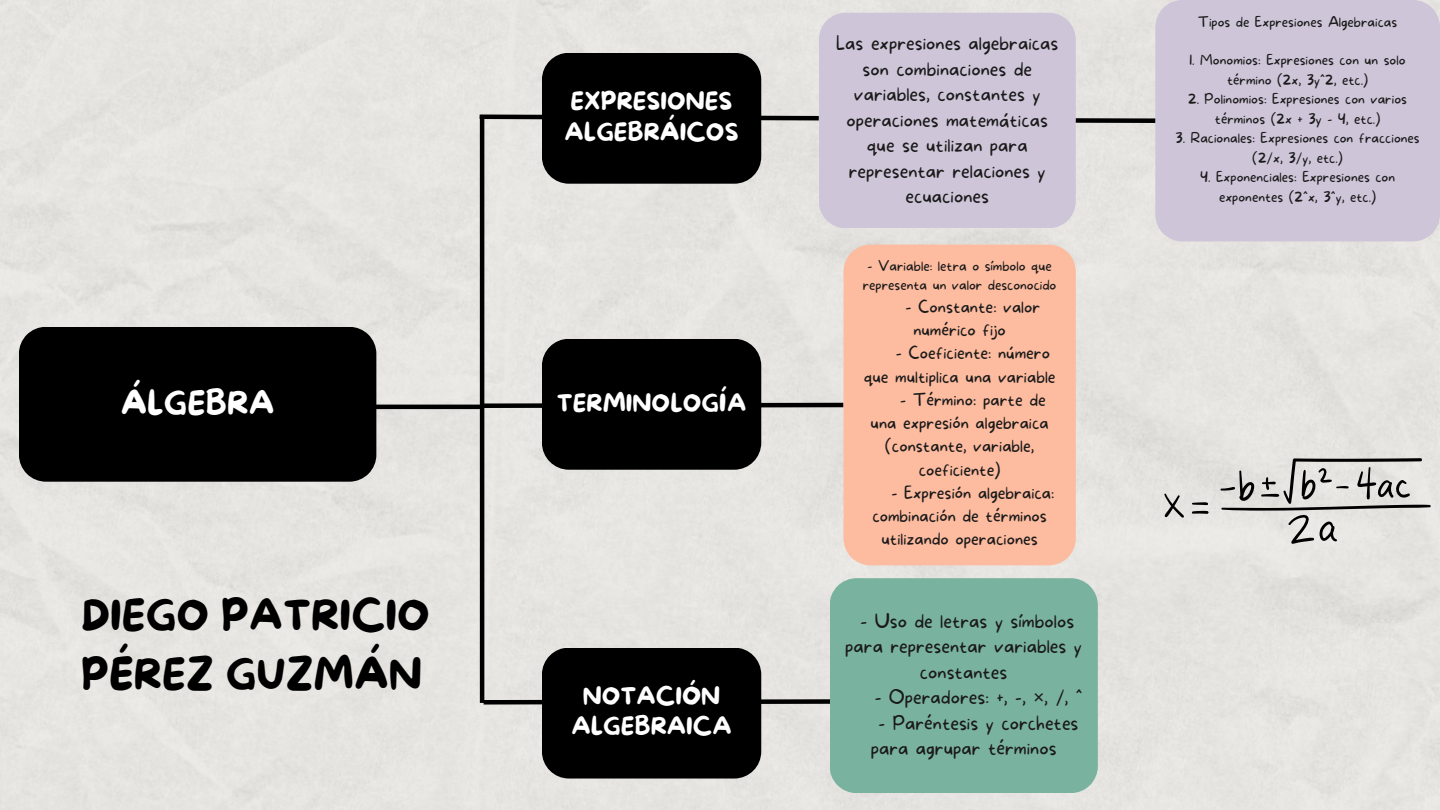
<style>
.page{position:relative;width:1440px;height:810px;background:#e6e4e1}
.page>*{position:absolute;margin:0;border:0;box-sizing:border-box;transform-origin:0 0}
.t1{font:42px/58.5px "More Sugar";color:#000}
.t2{font:32px "More Sugar";color:#fff}
.t3{font:24px/30.8px "More Sugar";color:#fff}
.t4{font:100 19px/25.5px "More Sugar";color:#1a1a1a;text-align:center}
.t5{font:100 17px/23.2px "More Sugar";color:#1a1a1a}
.t6{font:100 14px/19.5px "More Sugar";color:#1a1a1a;text-align:center}
.s1{font-family:"Noto Sans";font-weight:400}
</style>
<div class="page">
<svg style="left:479px;top:400px;width:365px;height:10px"></svg>
<hr style="left:480px;top:116px;width:4px;height:587px;background:#000">
<svg style="left:475px;top:112px;width:344px;height:11px"></svg>
<svg style="left:479px;top:697px;width:351px;height:10px"></svg>
<div style="left:819px;top:13px;width:257px;height:215px;background:#cfc5d9"></div>
<div style="left:844px;top:245px;width:232px;height:320px;background:#fdbb9f"></div>
<div style="left:830px;top:578px;width:267px;height:215px;background:#7ab2a0"></div>
<div style="left:542px;top:53px;width:219px;height:131px;background:#000;border-radius:27px"></div>
<div style="left:542px;top:339px;width:219px;height:131px;background:#000;border-radius:27px"></div>
<div style="left:542px;top:648px;width:219px;height:131px;background:#000;border-radius:27px"></div>
<hr style="left:327px;top:405px;width:157px;height:4px;background:#000">
<div style="left:19px;top:327px;width:357px;height:155px;background:#000"></div>
<div style="left:1155px;top:0;width:285px;height:241px;background:#cfc5d9"></div>
<div style="left:1076px;top:118px;width:79px;height:5px;background:#000"></div>
<svg style="left:1164px;top:458px;width:267px;height:86px;background:#cbcac7"></svg>
<h4 class="t2" style="left:121px;top:385px;width:155px">ÁLGEBRA</h4>
<h1 class="t1" style="left:81px;top:588px;width:350px">DIEGO PATRICIO<br>PÉREZ GUZMÁN</h1>
<p class="t3" style="left:565px;top:87px;width:176px">EXPRESIONES<br>ALGEBRÁICOS</p>
<p class="t3" style="left:557px;top:388px;width:191px">TERMINOLOGÍA</p>
<p class="t3" style="left:571px;top:681px;width:162px;text-align:center">NOTACIÓN<br>ALGEBRAICA</p>
<p class="t4" style="left:836px;top:31px;width:224px">Las expresiones algebraicas son combinaciones de variables, constantes y operaciones matemáticas que se utilizan para representar relaciones y ecuaciones</p>
<p class="t6" style="left:863px;top:257px;width:195px">- Variable: letra o símbolo que representa un valor desconocido</p>
<p class="t5" style="left:913px;top:296px;width:129px;text-indent:-8px">- Constante: valor numérico fijo</p>
<p class="t5" style="left:864px;top:342px;width:193px;text-indent:32px">- Coeficiente: número que multiplica una variable</p>
<p class="t5" style="left:900px;top:389px;width:147px">- Término: parte de</p>
<p class="t5" style="left:871px;top:412px;width:180px">una expresión algebraica</p>
<p class="t5" style="left:885px;top:435px;width:151px">(constante, variable,</p>
<p class="t5" style="left:919px;top:459px;width:83px">coeficiente)</p>
<p class="t5" style="left:891px;top:482px;width:165px">- Expresión algebraica:</p>
<p class="t5" style="left:872px;top:505px;width:176px">combinación de términos</p>
<p class="t5" style="left:881px;top:528px;width:158px">utilizando operaciones</p>
<p class="t4" style="left:845px;top:609px;width:238px">- Uso de letras y símbolos para representar variables y constantes</p>
<p class="t4" style="left:875px;top:685px;width:209px">- Operadores: +, -, <span class="s1">×</span>, /, ^</p>
<p class="t4" style="left:871px;top:711px;width:209px;text-align:left;text-indent:8px">- Paréntesis y corchetes para agrupar términos</p>
<h3 class="t6" style="left:1198px;top:13px;width:201px">Tipos de Expresiones Algebraicas</h3>
<h5 class="t6" style="left:1190px;top:51px;width:218px">1. Monomios: Expresiones con un solo término (2x, 3y^2, etc.)</h5>
<h2 class="t6" style="left:1188px;top:90px;width:220px">2. Polinomios: Expresiones con varios términos (2x + 3y - 4, etc.)</h2>
<h3 class="t6" style="left:1175px;top:129px;width:246px">3. Racionales: Expresiones con fracciones (2/x, 3/y, etc.)</h3>
<p class="t6" style="left:1200px;top:168px;width:196px">4. Exponenciales: Expresiones con exponentes (2^x, 3^y, etc.)</p>
</div>
